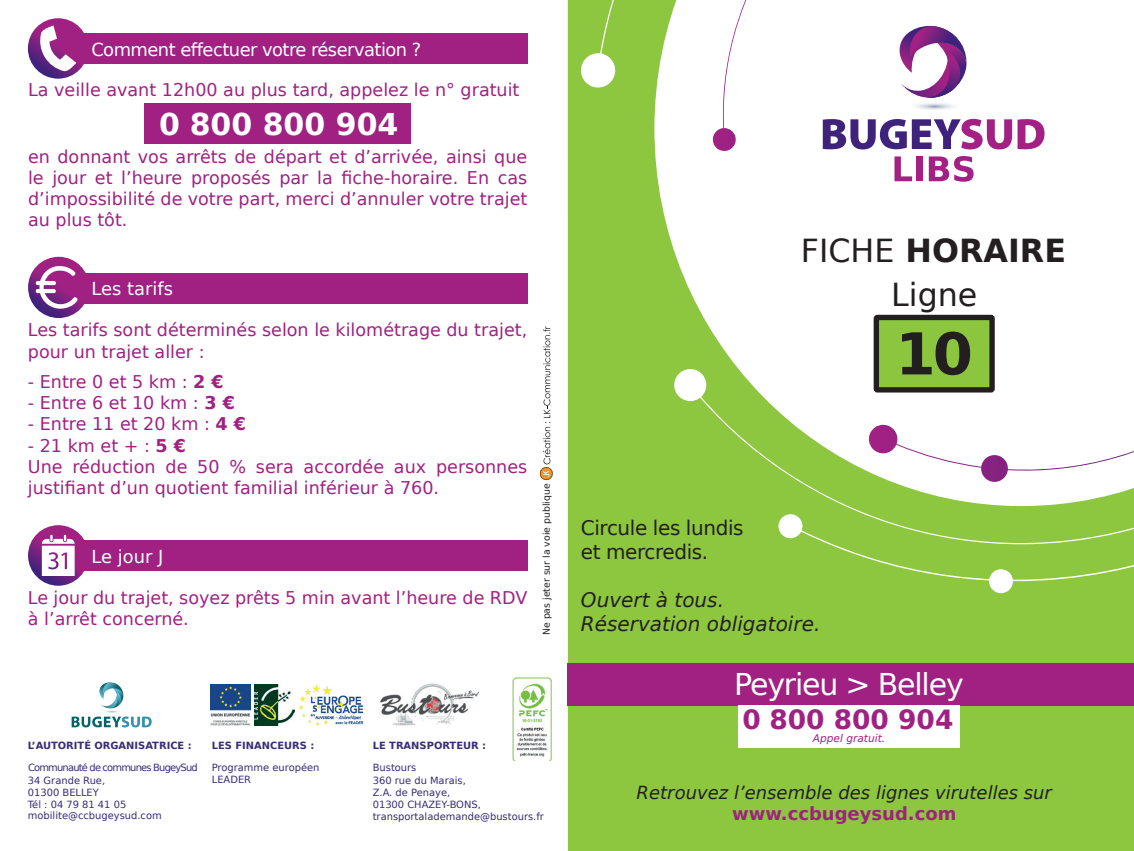
<style>
.page{position:relative;width:1134px;height:851px;background:#fff}
.page>*{position:absolute;margin:0;border:0;box-sizing:border-box;transform-origin:0 0}
.t1{font:700 57.6px "DejaVu Sans";color:#231f20}
.t2{font:31.8px/44px "DejaVu Sans";color:#231f20;text-align:center}
.t3{font:30px "DejaVu Sans";letter-spacing:-.04em;color:#fff}
.t4{font:700 30px "DejaVu Sans";color:#fff}
.t5{font:700 26.4px "DejaVu Sans";color:#a02181}
.t6{font:italic 20px/24px "DejaVu Sans";color:#231f20}
.t7{font:20px/24px "DejaVu Sans";letter-spacing:-.02em;color:#231f20}
.t8{font:italic 18px "DejaVu Sans";color:#231f20}
.t9{font:700 18px "DejaVu Sans";color:#a02181}
.t10{font:17.8px "DejaVu Sans";letter-spacing:-.03em;color:#fff}
.t11{font:17.8px "DejaVu Sans";color:#fff}
.t12{font:17.6px/21px "DejaVu Sans";color:#a02181}
.t13{font:italic 10.6px "DejaVu Sans";color:#a02181}
.t14{font:10px/11.8px "DejaVu Sans";color:#392c79}
.t15{font:700 10px "DejaVu Sans";color:#392c79}
.t16{font:10px/13px "DejaVu Sans";letter-spacing:-.08em;color:#392c79}
.t17{font:9.4px "DejaVu Sans";color:#231f20}
.s1{font-weight:700}
</style>
<div class="page">
<div style="left:568px;top:0;width:566px;height:850px;background:#8dc63f"></div>
<svg style="left:672px;top:182px;width:106px;height:362px;fill:#8dc63f"></svg>
<svg style="left:778px;top:30px;width:356px;height:563px"></svg>
<svg style="left:867px;top:425px;width:267px;height:57px"></svg>
<div style="left:989px;top:569px;width:24px;height:24px;background:#fff;border-radius:50%"></div>
<div style="left:144px;top:103px;width:266px;height:40px;background:#a02181"></div>
<div style="left:568px;top:663px;width:566px;height:42px;background:#a02181"></div>
<svg style="left:581px;top:0;width:463px;height:182px"></svg>
<div style="left:876px;top:317px;width:116px;height:73px;background:#8bc63e"></div>
<div style="left:874px;top:315px;width:121px;height:77px;border:5px solid #231f20"></div>
<div style="left:77px;top:540px;width:450px;height:31px;background:#a02181"></div>
<svg style="left:28px;top:525px;width:61px;height:60px"></svg>
<svg style="left:42px;top:534px;width:33px;height:42px"></svg>
<div style="left:77px;top:34px;width:450px;height:30px;background:#a02181"></div>
<svg style="left:28px;top:18px;width:60px;height:61px"></svg>
<svg style="left:39px;top:25px;width:37px;height:47px"></svg>
<div style="left:77px;top:273px;width:450px;height:30px;background:#a02181"></div>
<svg style="left:28px;top:257px;width:61px;height:61px"></svg>
<svg style="left:35px;top:266px;width:44px;height:42px"></svg>
<svg style="left:540px;top:326px;width:13px;height:154px"></svg>
<img style="left:380px;top:683px;width:99px;height:43px">
<img style="left:298px;top:684px;width:66px;height:41px">
<img style="left:254px;top:684px;width:40px;height:41px">
<img style="left:210px;top:684px;width:41px;height:41px">
<img style="left:71px;top:682px;width:81px;height:46px">
<img style="left:513px;top:677px;width:39px;height:83px">
<div style="left:738px;top:705px;width:222px;height:42px;background:#fff"></div>
<p class="t10" style="left:91px;top:35px;width:331px">Comment effectuer votre réservation ?</p>
<p class="t12" style="left:28px;top:79px;width:493px">La veille avant 12h00 au plus tard, appelez le n° gratuit</p>
<h3 class="t4" style="left:159px;top:99px;width:241px">0 800 800 904</h3>
<p class="t12" style="left:28px;top:146px;width:501px;text-align:justify">en donnant vos arrêts de départ et d’arrivée, ainsi que le jour et l’heure proposés par la fiche-horaire. En cas d’impossibilité de votre part, merci d’annuler votre trajet au plus tôt.</p>
<p class="t11" style="left:92px;top:274px;width:83px">Les tarifs</p>
<p class="t12" style="left:28px;top:319px;width:501px">Les tarifs sont déterminés selon le kilométrage du trajet, pour un trajet aller :</p>
<p class="t12" style="left:28px;top:371px;width:197px">- Entre 0 et 5 km : <span class="s1">2 €</span></p>
<p class="t12" style="left:28px;top:392px;width:209px">- Entre 6 et 10 km : <span class="s1">3 €</span></p>
<p class="t12" style="left:28px;top:413px;width:220px">- Entre 11 et 20 km : <span class="s1">4 €</span></p>
<p class="t12" style="left:28px;top:434px;width:501px">- 21 km et + : <span class="s1">5 €<br></span>Une réduction de 50 % sera accordée aux personnes justifiant d’un quotient familial inférieur à 760.</p>
<p class="t10" style="left:91px;top:541px;width:73px">Le jour J</p>
<p class="t12" style="left:28px;top:586px;width:501px">Le jour du trajet, soyez prêts 5 min avant l’heure de RDV à l’arrêt concerné.</p>
<p class="t17" style="left:539px;top:635px;width:153px;rotate:-90deg">Ne pas jeter sur la voie publique</p>
<h2 class="t2" style="left:801px;top:228px;width:267px">FICHE <span class="s1">HORAIRE<br></span>Ligne</h2>
<p class="t7" style="left:581px;top:515px;width:164px">Circule les lundis et mercredis.</p>
<p class="t6" style="left:581px;top:588px;width:241px">Ouvert à tous.<br>Réservation obligatoire.</p>
<h1 class="t1" style="left:895px;top:307px;width:79px">10</h1>
<h3 class="t3" style="left:734px;top:660px;width:231px">Peyrieu &gt; Belley</h3>
<h3 class="t5" style="left:742px;top:698px;width:212px">0 800 800 904</h3>
<p class="t13" style="left:813px;top:731px;width:74px">Appel gratuit.</p>
<p class="t15" style="left:28px;top:737px;width:165px">L’AUTORITÉ ORGANISATRICE :</p>
<p class="t16" style="left:28px;top:760px;width:171px">Communauté de communes BugeySud<br>34 Grande Rue,</p>
<p class="t14" style="left:28px;top:785px;width:135px">01300 BELLEY<br>Tél : 04 79 81 41 05 mobilite@ccbugeysud.com</p>
<p class="t8" style="left:637px;top:779px;width:417px">Retrouvez l’ensemble des lignes virutelles sur</p>
<p class="t15" style="left:212px;top:737px;width:104px">LES FINANCEURS :</p>
<p class="t14" style="left:212px;top:760px;width:109px">Programme européen<br>LEADER</p>
<p class="t15" style="left:373px;top:737px;width:115px">LE TRANSPORTEUR :</p>
<p class="t14" style="left:373px;top:760px;width:45px">Bustours</p>
<p class="t14" style="left:373px;top:774px;width:173px">360 rue du Marais,<br>Z.A. de Penaye,<br>01300 CHAZEY-BONS, transportalademande@bustours.fr</p>
<p class="t9" style="left:732px;top:798px;width:226px">www.ccbugeysud.com</p>
</div>
